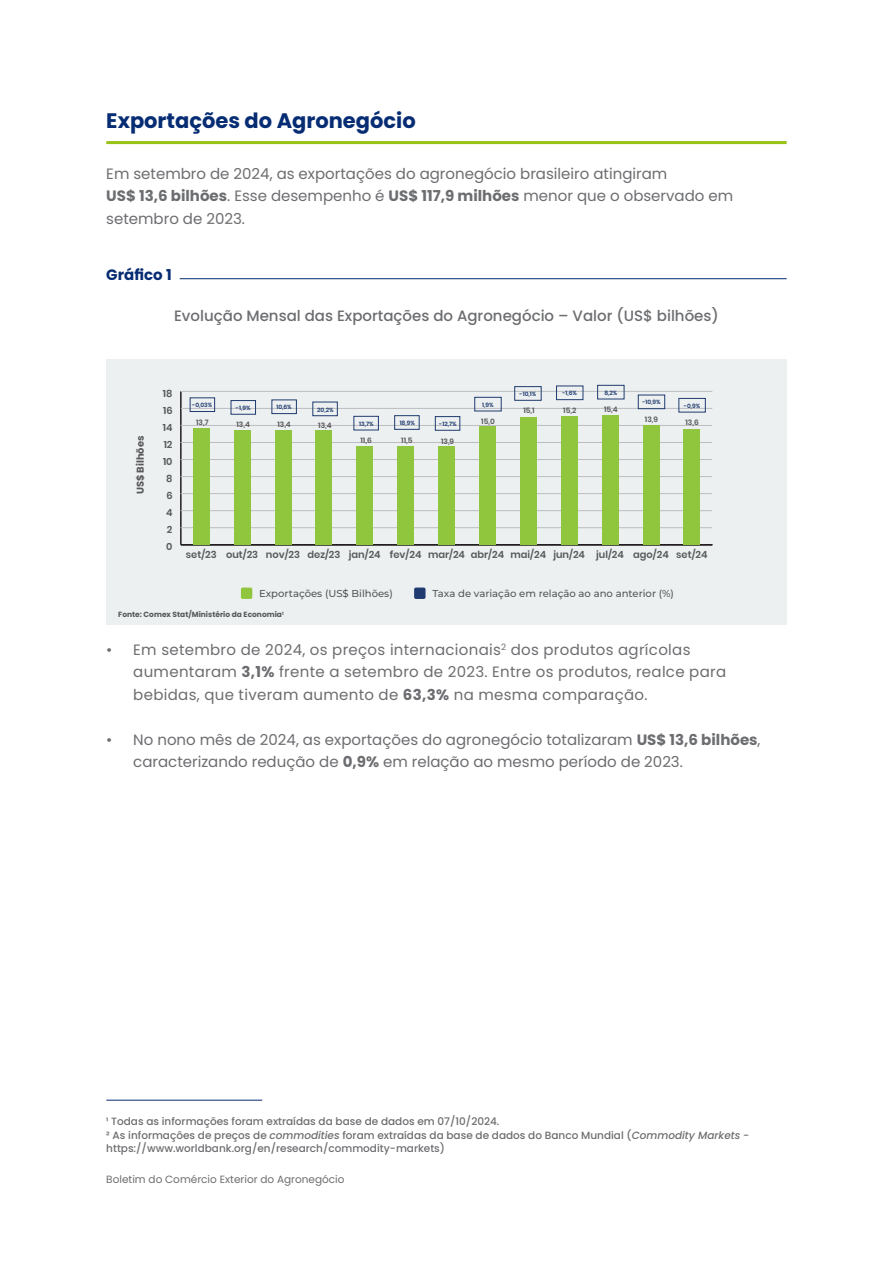
<style>
.page{position:relative;width:893px;height:1263px;background:#fff}
.page>*{position:absolute;margin:0;border:0;box-sizing:border-box;transform-origin:0 0}
.Sub_Tituli{font:700 21px "Poppins";color:#062c73}
.hb___text___p{font:15px/22.5px "Poppins";color:#6c6d70}
.hb___text___p-2{font:15px/22.5px "Poppins";letter-spacing:.02em;color:#6c6d70}
.texto{font:500 15px "Poppins";color:#6c6d70}
.texto-2{font:700 15px "Poppins";color:#062c73}
.hb___rodapé___p{font:500 10.5px/13.5px "Poppins";color:#6c6d70}
.texto-3{font:500 10.5px "Poppins";color:#6c6d70}
.t1{font:10.5px "Poppins";color:#6c6d70}
.t2{font:500 10.05px "Montserrat";color:#57585a}
.t3{font:600 9.9px "Poppins";color:#575a5b}
.t4{font:700 9.9px "Poppins";color:#57585a}
.t5{font:600 7.5px "Poppins";color:#57585a}
.t6{font:700 7.5px "Poppins";color:#57585a}
.t7{font:600 6px "Poppins";color:#1f3b6f}
.s1{font-weight:700}
.s2{font-style:italic}
</style>
<div class="page">
<hr style="left:106px;top:141px;width:681px;height:3px;background:#98c318">
<div style="left:106px;top:360px;width:681px;height:265px;background:#edf0f1"></div>
<div style="left:241px;top:587px;width:11px;height:12px;background:#8fc63e;border-radius:2px"></div>
<div style="left:414px;top:587px;width:12px;height:12px;background:#1f3b6f;border-radius:2px"></div>
<hr style="left:180px;top:391px;width:2px;height:154px;background:#231f20">
<hr style="left:181px;top:544px;width:531px;height:1px;background:#231f20">
<hr style="left:181px;top:527px;width:531px;height:1px;background:#bcbdc0">
<hr style="left:181px;top:510px;width:531px;height:1px;background:#bcbdc0">
<hr style="left:181px;top:493px;width:531px;height:1px;background:#bcbdc0">
<hr style="left:181px;top:476px;width:531px;height:1px;background:#bcbdc0">
<hr style="left:181px;top:459px;width:531px;height:1px;background:#bcbdc0">
<hr style="left:181px;top:442px;width:531px;height:1px;background:#bcbdc0">
<hr style="left:181px;top:425px;width:531px;height:1px;background:#bcbdc0">
<hr style="left:181px;top:408px;width:531px;height:1px;background:#bcbdc0">
<hr style="left:181px;top:391px;width:531px;height:1px;background:#bcbdc0">
<div style="left:193px;top:428px;width:16px;height:117px;background:#8fc63e"></div>
<div style="left:234px;top:431px;width:16px;height:114px;background:#8fc63e"></div>
<div style="left:275px;top:431px;width:16px;height:114px;background:#8fc63e"></div>
<div style="left:316px;top:431px;width:16px;height:114px;background:#8fc63e"></div>
<div style="left:357px;top:446px;width:16px;height:99px;background:#8fc63e"></div>
<div style="left:397px;top:446px;width:17px;height:99px;background:#8fc63e"></div>
<div style="left:438px;top:447px;width:17px;height:98px;background:#8fc63e"></div>
<div style="left:479px;top:426px;width:17px;height:119px;background:#8fc63e"></div>
<div style="left:520px;top:417px;width:16px;height:128px;background:#8fc63e"></div>
<div style="left:561px;top:416px;width:16px;height:129px;background:#8fc63e"></div>
<div style="left:602px;top:415px;width:16px;height:130px;background:#8fc63e"></div>
<div style="left:643px;top:425px;width:16px;height:120px;background:#8fc63e"></div>
<div style="left:684px;top:429px;width:16px;height:116px;background:#8fc63e"></div>
<div style="left:313px;top:402px;width:25px;height:14px;border:1px solid #1f3b6f"></div>
<div style="left:354px;top:416px;width:25px;height:14px;border:1px solid #1f3b6f"></div>
<div style="left:474px;top:397px;width:27px;height:14px;border:1px solid #1f3b6f"></div>
<div style="left:190px;top:398px;width:25px;height:14px;border:1px solid #1f3b6f"></div>
<div style="left:231px;top:400px;width:25px;height:14px;border:1px solid #1f3b6f"></div>
<div style="left:272px;top:400px;width:25px;height:14px;border:1px solid #1f3b6f"></div>
<div style="left:394px;top:415px;width:25px;height:15px;border:1px solid #1f3b6f"></div>
<div style="left:435px;top:416px;width:25px;height:14px;border:1px solid #1f3b6f"></div>
<div style="left:514px;top:386px;width:27px;height:15px;border:1px solid #1f3b6f"></div>
<div style="left:556px;top:386px;width:27px;height:14px;border:1px solid #1f3b6f"></div>
<div style="left:597px;top:385px;width:27px;height:14px;border:1px solid #1f3b6f"></div>
<div style="left:638px;top:395px;width:27px;height:14px;border:1px solid #1f3b6f"></div>
<div style="left:679px;top:398px;width:27px;height:14px;border:1px solid #1f3b6f"></div>
<hr style="left:106px;top:1100px;width:156px;height:1px;background:#062c73">
<hr style="left:180px;top:278px;width:607px;height:1px;background:#062c73">
<p class="Sub_Tituli" style="left:106px;top:109px;width:311px">Exportações do Agronegócio</p>
<p class="hb___text___p" style="left:106px;top:162px;width:628px">Em setembro de 2024, as exportações do agronegócio brasileiro atingiram<br><span class="s1">US$ 13,6 bilhões</span>. Esse desempenho é <span class="s1">US$ 117,9 milhões</span> menor que o observado em setembro de 2023.</p>
<p class="texto-2" style="left:106px;top:266px;width:67px">Gráfico 1</p>
<p class="texto" style="left:174px;top:307px;width:546px">Evolução Mensal das Exportações do Agronegócio – Valor (US$ bilhões)</p>
<p class="t4" style="left:135px;top:494px;width:60px;rotate:-90deg">US$ Bilhões</p>
<p class="t3" style="left:163px;top:388px;width:11px">18</p>
<p class="t3" style="left:163px;top:405px;width:11px">16</p>
<p class="t3" style="left:163px;top:422px;width:11px">14</p>
<p class="t3" style="left:164px;top:439px;width:10px">12</p>
<p class="t3" style="left:163px;top:456px;width:11px">10</p>
<p class="t3" style="left:166px;top:473px;width:8px">8</p>
<p class="t3" style="left:166px;top:490px;width:8px">6</p>
<p class="t3" style="left:166px;top:507px;width:8px">4</p>
<p class="t3" style="left:167px;top:524px;width:7px">2</p>
<p class="t3" style="left:166px;top:541px;width:8px">0</p>
<p class="t7" style="left:604px;top:389px;width:14px">8,2%</p>
<p class="t5" style="left:604px;top:405px;width:15px">15,4</p>
<p class="t7" style="left:562px;top:390px;width:16px">-1,6%</p>
<p class="t5" style="left:563px;top:406px;width:15px">15,2</p>
<p class="t7" style="left:520px;top:390px;width:18px">-10,1%</p>
<p class="t5" style="left:523px;top:406px;width:13px">15,1</p>
<p class="t7" style="left:642px;top:399px;width:20px">-10,9%</p>
<p class="t5" style="left:645px;top:415px;width:15px">13,9</p>
<p class="t7" style="left:192px;top:402px;width:22px">-0,03%</p>
<p class="t7" style="left:482px;top:401px;width:13px">1,9%</p>
<p class="t7" style="left:236px;top:405px;width:16px">-1,9%</p>
<p class="t7" style="left:276px;top:404px;width:17px">10,6%</p>
<p class="t5" style="left:318px;top:421px;width:15px">13,4</p>
<p class="t5" style="left:360px;top:436px;width:13px">11,6</p>
<p class="t7" style="left:684px;top:402px;width:18px">-0,9%</p>
<p class="t7" style="left:317px;top:406px;width:18px">20,2%</p>
<p class="t5" style="left:481px;top:417px;width:15px">15,0</p>
<p class="t5" style="left:196px;top:418px;width:14px">13,7</p>
<p class="t5" style="left:236px;top:420px;width:15px">13,4</p>
<p class="t5" style="left:277px;top:420px;width:15px">13,4</p>
<p class="t5" style="left:685px;top:418px;width:15px">13,6</p>
<p class="t7" style="left:400px;top:420px;width:17px">18,9%</p>
<p class="t7" style="left:359px;top:420px;width:16px">13,7%</p>
<p class="t7" style="left:439px;top:421px;width:19px">-12,7%</p>
<p class="t5" style="left:401px;top:436px;width:13px">11,5</p>
<p class="t5" style="left:441px;top:437px;width:15px">13,9</p>
<p class="t3" style="left:186px;top:549px;width:523px">set/23 out/23 nov/23 dez/23 jan/24 fev/24 mar/24 abr/24 mai/24 jun/24 jul/24 ago/24 set/24</p>
<p class="t2" style="left:259px;top:587px;width:135px">Exportações (US$ Bilhões)</p>
<p class="t2" style="left:432px;top:587px;width:243px">Taxa de variação em relação ao ano anterior (%)</p>
<p class="t6" style="left:118px;top:610px;width:167px">Fonte: Comex Stat/Ministério da Economia<sup>1</sup></p>
<p class="hb___text___p-2" style="left:133px;top:638px;width:594px;text-indent:-27px">• Em setembro de 2024, os preços internacionais<sup>2</sup> dos produtos agrícolas aumentaram <span class="s1">3,1%</span> frente a setembro de 2023. Entre os produtos, realce para bebidas, que tiveram aumento de <span class="s1">63,3%</span> na mesma comparação.</p>
<p class="hb___text___p" style="left:133px;top:728px;width:629px;text-indent:-27px">• No nono mês de 2024, as exportações do agronegócio totalizaram <span class="s1">US$ 13,6 bilhões</span>, caracterizando redução de <span class="s1">0,9%</span> em relação ao mesmo período de 2023.</p>
<p class="texto-3" style="left:106px;top:1115px;width:395px">¹ Todas as informações foram extraídas da base de dados em 07/10/2024.</p>
<p class="hb___rodapé___p" style="left:106px;top:1128px;width:644px">² As informações de preços de <span class="s2">commodities</span> foram extraídas da base de dados do Banco Mundial (<span class="s2">Commodity Markets</span> - https://www.worldbank.org/en/research/commodity-markets)</p>
<p class="t1" style="left:106px;top:1173px;width:240px">Boletim do Comércio Exterior do Agronegócio</p>
</div>
